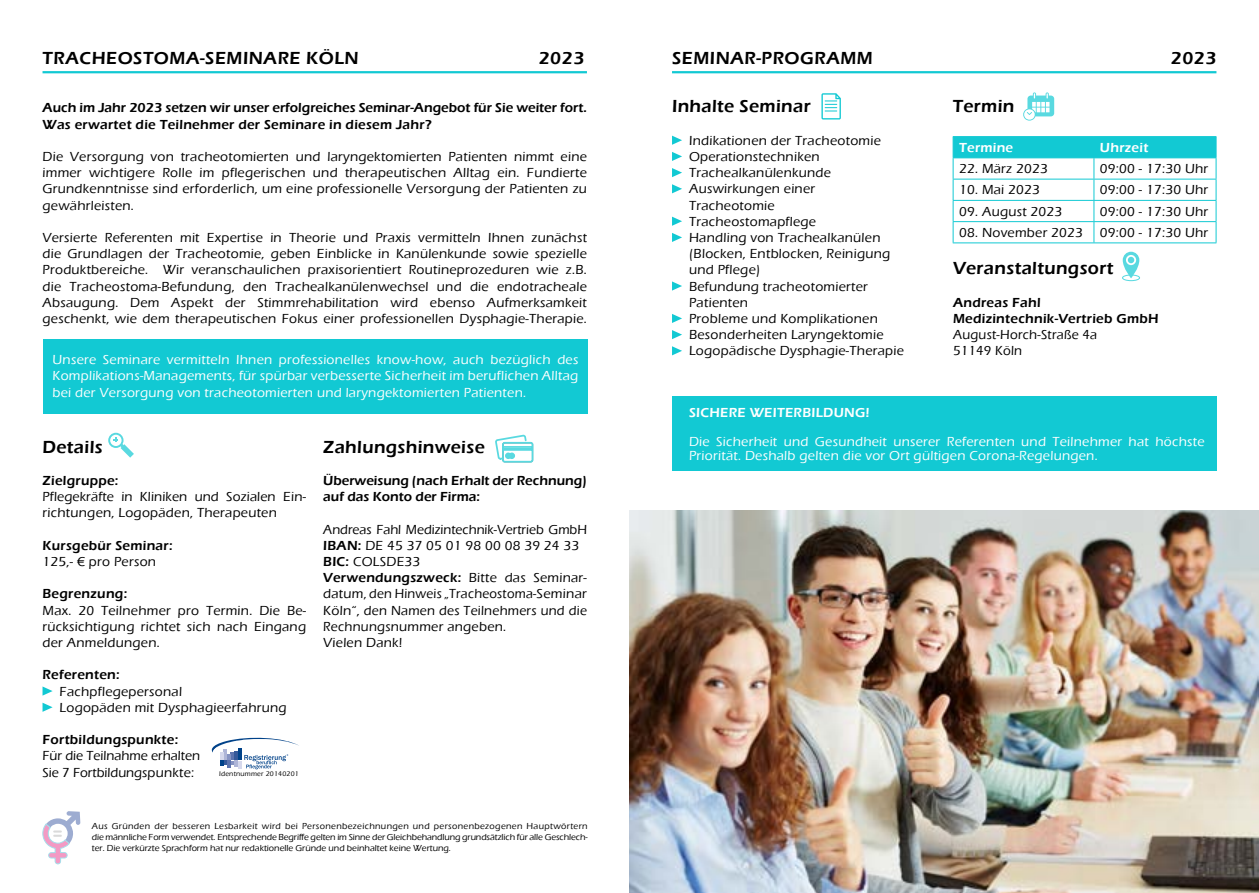
<style>
.page{position:relative;width:1259px;height:893px;background:#fff}
.page>*{position:absolute;margin:0;border:0;box-sizing:border-box;transform-origin:0 0}
.t1{font:600 18px "Eras ITC";letter-spacing:.02em;color:#000}
.t2{font:500 13.5px/16.2px "Eras ITC";letter-spacing:.02em;color:#000}
.t3{font:500 13.5px/16.2px "Eras ITC";letter-spacing:.02em;color:#fff}
.t4{font:600 13.5px/16.2px "Eras ITC";color:#000}
.t5{font:600 13.5px/16.2px "Eras ITC";letter-spacing:.02em;color:#000}
.t6{font:500 13.5px/16.2px "Eras ITC";color:#000}
.t7{font:600 13.5px "Eras ITC";letter-spacing:.02em;color:#fff}
.t8{font:500 9px/10.9px "Eras ITC";color:#000;text-align:justify}
.t9{font:500 6.9px "Eras ITC";letter-spacing:.03em;color:#000}
.s1{font-weight:600}
</style>
<div class="page">
<hr style="left:43px;top:71px;width:544px;height:2px;background:#12c9d3">
<hr style="left:672px;top:71px;width:544px;height:2px;background:#12c9d3">
<svg style="left:672px;top:136px;width:10px;height:9px"></svg>
<svg style="left:672px;top:152px;width:10px;height:9px"></svg>
<svg style="left:672px;top:168px;width:10px;height:9px"></svg>
<svg style="left:672px;top:184px;width:10px;height:9px"></svg>
<svg style="left:672px;top:217px;width:10px;height:9px"></svg>
<svg style="left:672px;top:233px;width:10px;height:9px"></svg>
<svg style="left:672px;top:281px;width:10px;height:10px"></svg>
<svg style="left:672px;top:314px;width:10px;height:9px"></svg>
<svg style="left:672px;top:330px;width:10px;height:9px"></svg>
<svg style="left:672px;top:346px;width:10px;height:9px"></svg>
<hr style="left:952px;top:242px;width:142px;height:1px;background:#12c9d3">
<hr style="left:1094px;top:242px;width:122px;height:1px;background:#12c9d3">
<svg style="left:952px;top:137px;width:264px;height:105px"></svg>
<hr style="left:952px;top:136px;width:142px;height:1px;background:#12c9d3">
<hr style="left:1094px;top:136px;width:122px;height:1px;background:#12c9d3">
<hr style="left:952px;top:157px;width:142px;height:1px;background:#12c9d3">
<hr style="left:1094px;top:157px;width:122px;height:1px;background:#12c9d3">
<div style="left:672px;top:396px;width:544px;height:75px;background:#12c9d3"></div>
<img style="left:629px;top:510px;width:630px;height:383px">
<svg style="left:42px;top:811px;width:38px;height:53px"></svg>
<svg style="left:43px;top:686px;width:10px;height:10px"></svg>
<svg style="left:43px;top:703px;width:10px;height:9px"></svg>
<svg style="left:212px;top:738px;width:87px;height:31px"></svg>
<svg style="left:495px;top:434px;width:38px;height:29px"></svg>
<div style="left:108px;top:433px;width:16px;height:15px;border:2px solid #12c9d3;border-radius:50%"></div>
<svg style="left:121px;top:444px;width:13px;height:14px"></svg>
<svg style="left:113px;top:438px;width:11px;height:9px"></svg>
<div style="left:43px;top:339px;width:545px;height:75px;background:#12c9d3"></div>
<svg style="left:1122px;top:252px;width:17px;height:26px"></svg>
<svg style="left:1127px;top:257px;width:7px;height:6px"></svg>
<div style="left:1122px;top:274px;width:18px;height:7px;border:1px solid #12c9d3;border-radius:50%"></div>
<svg style="left:1023px;top:92px;width:31px;height:29px"></svg>
<svg style="left:821px;top:93px;width:20px;height:26px"></svg>
<h1 class="t1" style="left:43px;top:48px;width:318px">TRACHEOSTOMA-SEMINARE KÖLN</h1>
<h1 class="t1" style="left:539px;top:48px;width:47px">2023</h1>
<h1 class="t1" style="left:672px;top:48px;width:202px">SEMINAR-PROGRAMM</h1>
<h1 class="t1" style="left:1171px;top:48px;width:47px">2023</h1>
<h1 class="t1" style="left:672px;top:96px;width:140px">Inhalte Seminar</h1>
<p class="t2" style="left:689px;top:132px;width:216px">Indikationen der Tracheotomie<br>Operationstechniken<br>Trachealkanülenkunde<br>Auswirkungen einer<br>Tracheotomie<br>Tracheostomapflege<br>Handling von Trachealkanülen (Blocken, Entblocken, Reinigung und Pflege)<br>Befundung tracheotomierter<br>Patienten<br>Probleme und Komplikationen<br>Besonderheiten Laryngektomie<br>Logopädische Dysphagie-Therapie</p>
<p class="t7" style="left:959px;top:140px;width:56px">Termine</p>
<p class="t7" style="left:1100px;top:140px;width:50px">Uhrzeit</p>
<h1 class="t1" style="left:952px;top:96px;width:63px">Termin</h1>
<p class="t4" style="left:43px;top:100px;width:546px">Auch im Jahr 2023 setzen wir unser erfolgreiches Seminar-Angebot für Sie weiter fort.<br>Was erwartet die Teilnehmer der Seminare in diesem Jahr?</p>
<p class="t2" style="left:43px;top:149px;width:546px;text-align:justify">Die Versorgung von tracheotomierten und laryngektomierten Patienten nimmt eine immer wichtigere Rolle im pflegerischen und therapeutischen Alltag ein. Fundierte Grundkenntnisse sind erforderlich, um eine professionelle Versorgung der Patienten zu gewährleisten.</p>
<p class="t2" style="left:43px;top:230px;width:546px;text-align:justify">Versierte Referenten mit Expertise in Theorie und Praxis vermitteln Ihnen zunächst die Grundlagen der Tracheotomie, geben Einblicke in Kanülenkunde sowie spezielle Produktbereiche. Wir veranschaulichen praxisorientiert Routineprozeduren wie z.B. die Tracheostoma-Befundung, den Trachealkanülenwechsel und die endotracheale Absaugung. Dem Aspekt der Stimmrehabilitation wird ebenso Aufmerksamkeit geschenkt, wie dem therapeutischen Fokus einer professionellen Dysphagie-Therapie.</p>
<p class="t2" style="left:959px;top:161px;width:90px">22. März 2023</p>
<p class="t2" style="left:1100px;top:161px;width:110px">09:00 - 17:30 Uhr</p>
<p class="t2" style="left:959px;top:182px;width:82px">10. Mai 2023</p>
<p class="t2" style="left:1100px;top:182px;width:110px">09:00 - 17:30 Uhr</p>
<p class="t2" style="left:959px;top:203px;width:105px">09. August 2023</p>
<p class="t2" style="left:1100px;top:203px;width:110px">09:00 - 17:30 Uhr</p>
<p class="t2" style="left:959px;top:224px;width:125px">08. November 2023</p>
<p class="t2" style="left:1100px;top:224px;width:110px">09:00 - 17:30 Uhr</p>
<h1 class="t1" style="left:953px;top:258px;width:162px">Veranstaltungsort</h1>
<p class="t5" style="left:953px;top:294px;width:207px">Andreas Fahl<br>Medizintechnik-Vertrieb GmbH</p>
<p class="t2" style="left:953px;top:327px;width:146px">August-Horch-Straße 4a<br>51149 Köln</p>
<p class="t3" style="left:53px;top:352px;width:527px;text-align:justify">Unsere Seminare vermitteln Ihnen professionelles know-how, auch bezüglich des Komplikations-Managements, für spürbar verbesserte Sicherheit im beruflichen Alltag bei der Versorgung von tracheotomierten und laryngektomierten Patienten.</p>
<h1 class="t1" style="left:43px;top:436px;width:62px">Details</h1>
<p class="t5" style="left:43px;top:472px;width:77px">Zielgruppe:</p>
<p class="t2" style="left:43px;top:489px;width:265px">Pflegekräfte in Kliniken und Sozialen Ein&shy;richtungen, Logopäden, Therapeuten</p>
<p class="t5" style="left:43px;top:537px;width:131px">Kursgebür Seminar:</p>
<p class="t2" style="left:43px;top:554px;width:115px">125,- € pro Person</p>
<p class="t5" style="left:43px;top:586px;width:86px">Begrenzung:</p>
<p class="t2" style="left:43px;top:602px;width:265px;text-align:justify">Max. 20 Teilnehmer pro Termin. Die Be&shy;rücksichtigung richtet sich nach Eingang der Anmeldungen.</p>
<p class="t5" style="left:43px;top:667px;width:79px">Referenten:</p>
<p class="t2" style="left:60px;top:683px;width:229px">Fachpflegepersonal<br>Logopäden mit Dysphagieerfahrung</p>
<p class="t5" style="left:43px;top:732px;width:137px">Fortbildungspunkte:</p>
<p class="t6" style="left:43px;top:748px;width:159px">Für die Teilnahme erhalten<br>Sie 7 Fortbildungspunkte:</p>
<p class="t9" style="left:219px;top:770px;width:81px">Identnummer 20140201</p>
<h1 class="t1" style="left:323px;top:436px;width:163px">Zahlungshinweise</h1>
<p class="t4" style="left:323px;top:472px;width:265px">Überweisung (nach Erhalt der Rechnung) auf das Konto der Firma:</p>
<p class="t2" style="left:323px;top:521px;width:265px">Andreas Fahl Medizintechnik-Vertrieb GmbH<br><span class="s1">IBAN:</span> DE 45 37 05 01 98 00 08 39 24 33<br><span class="s1">BIC:</span> COLSDE33<br><span class="s1">Verwendungszweck:</span> Bitte das Seminar&shy;datum, den Hinweis „Tracheostoma-Seminar<br>Köln“, den Namen des Teilnehmers und die<br>Rechnungsnummer angeben.<br>Vielen Dank!</p>
<p class="t8" style="left:92px;top:821px;width:497px">Aus Gründen der besseren Lesbarkeit wird bei Personenbezeichnungen und personenbezogenen Hauptwörtern die männliche Form verwendet. Entsprechende Begriffe gelten im Sinne der Gleichbehandlung grundsätzlich für alle Geschlech&shy;ter. Die verkürzte Sprachform hat nur redaktionelle Gründe und beinhaltet keine Wertung.</p>
<p class="t7" style="left:689px;top:405px;width:182px">SICHERE WEITERBILDUNG!</p>
<p class="t3" style="left:689px;top:435px;width:517px;line-height:13.5px">Die Sicherheit und Gesundheit unserer Referenten und Teilnehmer hat höchste<br>Priorität. Deshalb gelten die vor Ort gültigen Corona-Regelungen.</p>
</div>
